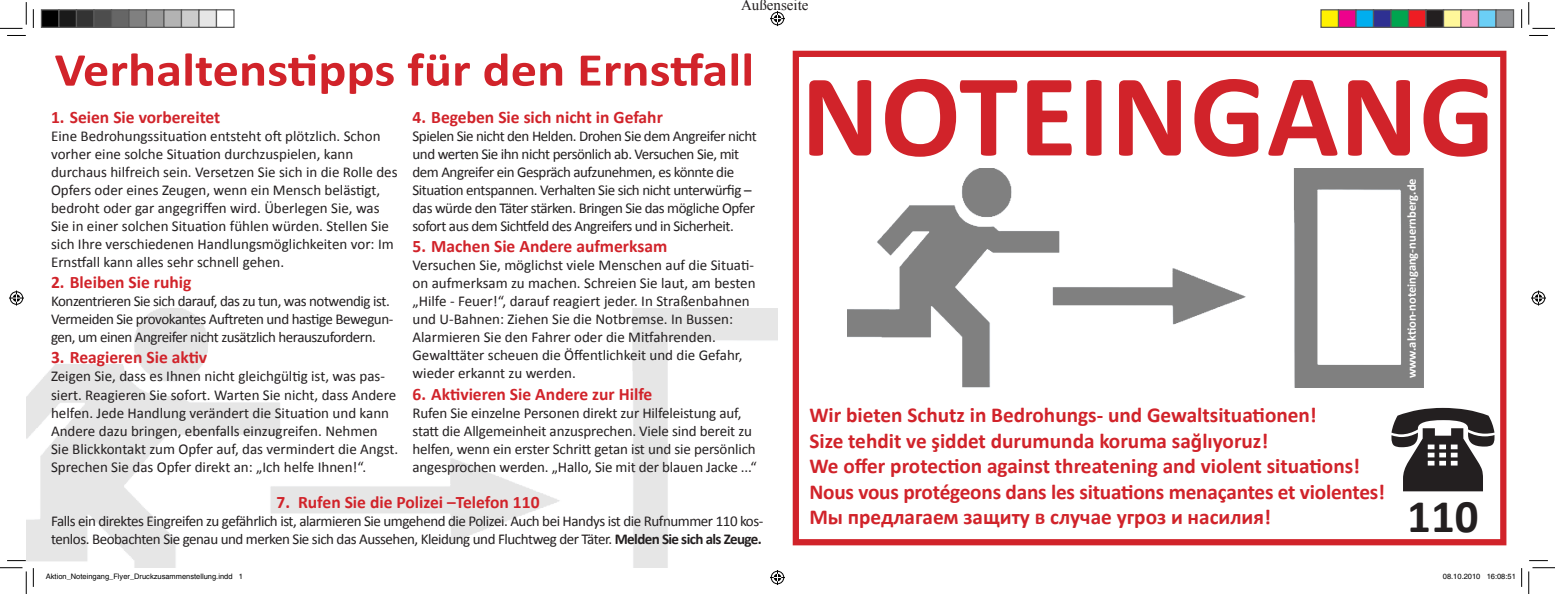
<style>
.page{position:relative;width:1555px;height:594px;background:#fff}
.page>*{position:absolute;margin:0;border:0;box-sizing:border-box;transform-origin:0 0}
.t1{font:700 118.75px "Calibri";letter-spacing:.01em;color:#d1232a}
.t2{font:700 47.25px "Calibri";color:#d1232a;scale:1.11 1}
.t3{font:700 46.88px "Calibri";color:#231f20}
.t4{font:700 21.25px/25.5px "Calibri";color:#d1232a}
.t5{font:700 17.5px "Calibri";color:#d1232a}
.t6{font:15px/18px "Calibri";letter-spacing:-.01em;color:#231f20}
.t7{font:15px/18px "Calibri";letter-spacing:-.03em;color:#231f20}
.t8{font:15px "Times New Roman";color:#231f20}
.t9{font:700 12.5px "Calibri";color:#fff}
.t10{font:7.5px "Helvetica";color:#000}
.s1{font-weight:700}
</style>
<div class="page">
<div style="left:793px;top:51px;width:713px;height:494px;border:6px solid #d1232a"></div>
<img style="left:847px;top:168px;width:577px;height:219px">
<img style="left:26px;top:308px;width:751px;height:259px">
<svg style="left:7px;top:35px;width:19px;height:1px"></svg>
<svg style="left:1529px;top:35px;width:19px;height:1px"></svg>
<svg style="left:7px;top:560px;width:19px;height:1px"></svg>
<svg style="left:1529px;top:560px;width:19px;height:1px"></svg>
<svg style="left:33px;top:9px;width:1px;height:19px"></svg>
<svg style="left:33px;top:568px;width:1px;height:18px"></svg>
<svg style="left:1521px;top:9px;width:1px;height:19px"></svg>
<svg style="left:1521px;top:568px;width:1px;height:18px"></svg>
<svg style="left:0;top:2px;width:27px;height:27px"></svg>
<svg style="left:0;top:567px;width:27px;height:26px"></svg>
<svg style="left:1528px;top:2px;width:27px;height:27px"></svg>
<svg style="left:1528px;top:567px;width:27px;height:26px"></svg>
<svg style="left:770px;top:11px;width:15px;height:15px"></svg>
<svg style="left:770px;top:570px;width:15px;height:14px"></svg>
<svg style="left:9px;top:290px;width:15px;height:15px"></svg>
<svg style="left:1531px;top:290px;width:15px;height:15px"></svg>
<div style="left:41px;top:10px;width:18px;height:17px;background:#000"></div>
<div style="left:41px;top:9px;width:19px;height:19px;border:1px solid #595959"></div>
<div style="left:59px;top:10px;width:17px;height:17px;background:#1a1a1a"></div>
<div style="left:58px;top:9px;width:19px;height:19px;border:1px solid #595959"></div>
<div style="left:76px;top:10px;width:18px;height:17px;background:#333"></div>
<div style="left:76px;top:9px;width:19px;height:19px;border:1px solid #595959"></div>
<div style="left:94px;top:10px;width:17px;height:17px;background:#4d4d4d"></div>
<div style="left:93px;top:9px;width:19px;height:19px;border:1px solid #595959"></div>
<div style="left:111px;top:10px;width:18px;height:17px;background:#666"></div>
<div style="left:111px;top:9px;width:19px;height:19px;border:1px solid #595959"></div>
<div style="left:129px;top:10px;width:17px;height:17px;background:#808080"></div>
<div style="left:128px;top:9px;width:19px;height:19px;border:1px solid #595959"></div>
<div style="left:146px;top:10px;width:18px;height:17px;background:#999"></div>
<div style="left:146px;top:9px;width:19px;height:19px;border:1px solid #595959"></div>
<div style="left:164px;top:10px;width:17px;height:17px;background:#b3b3b3"></div>
<div style="left:163px;top:9px;width:19px;height:19px;border:1px solid #595959"></div>
<div style="left:181px;top:10px;width:18px;height:17px;background:#ccc"></div>
<div style="left:181px;top:9px;width:19px;height:19px;border:1px solid #595959"></div>
<div style="left:199px;top:10px;width:17px;height:17px;background:#e6e6e6"></div>
<div style="left:198px;top:9px;width:19px;height:19px;border:1px solid #595959"></div>
<div style="left:216px;top:9px;width:19px;height:19px;border:1px solid #595959"></div>
<div style="left:1321px;top:10px;width:17px;height:17px;background:#fff101"></div>
<div style="left:1320px;top:9px;width:19px;height:19px;border:1px solid #595959"></div>
<div style="left:1338px;top:10px;width:18px;height:17px;background:#ed028c"></div>
<div style="left:1338px;top:9px;width:19px;height:19px;border:1px solid #595959"></div>
<div style="left:1356px;top:10px;width:17px;height:17px;background:#00aeef"></div>
<div style="left:1355px;top:9px;width:19px;height:19px;border:1px solid #595959"></div>
<div style="left:1373px;top:10px;width:18px;height:17px;background:#2e3092"></div>
<div style="left:1373px;top:9px;width:19px;height:19px;border:1px solid #595959"></div>
<div style="left:1391px;top:10px;width:17px;height:17px;background:#00a54f"></div>
<div style="left:1390px;top:9px;width:19px;height:19px;border:1px solid #595959"></div>
<div style="left:1408px;top:10px;width:18px;height:17px;background:#ee1d23"></div>
<div style="left:1408px;top:9px;width:19px;height:19px;border:1px solid #595959"></div>
<div style="left:1426px;top:10px;width:17px;height:17px;background:#231f20"></div>
<div style="left:1425px;top:9px;width:19px;height:19px;border:1px solid #595959"></div>
<div style="left:1443px;top:10px;width:18px;height:17px;background:#fff79a"></div>
<div style="left:1443px;top:9px;width:19px;height:19px;border:1px solid #595959"></div>
<div style="left:1461px;top:10px;width:17px;height:17px;background:#f499c2"></div>
<div style="left:1460px;top:9px;width:19px;height:19px;border:1px solid #595959"></div>
<div style="left:1478px;top:10px;width:18px;height:17px;background:#6bcff6"></div>
<div style="left:1478px;top:9px;width:19px;height:19px;border:1px solid #595959"></div>
<div style="left:1496px;top:10px;width:17px;height:17px;background:#939598"></div>
<div style="left:1495px;top:9px;width:19px;height:19px;border:1px solid #595959"></div>
<p class="t8" style="left:741px;top:-5px;width:69px">Außenseite</p>
<h2 class="t2" style="left:55px;top:40px;width:632px">Verhaltenstipps für den Ernstfall</h2>
<p class="t5" style="left:51px;top:106px;width:171px">1. Seien Sie vorbereitet</p>
<p class="t6" style="left:51px;top:127px;width:348px">Eine Bedrohungssituation entsteht oft plötzlich. Schon vorher eine solche Situation durchzuspielen, kann durchaus hilfreich sein. Versetzen Sie sich in die Rolle des Opfers oder eines Zeugen, wenn ein Mensch belästigt, bedroht oder gar angegriffen wird. Überlegen Sie, was Sie in einer solchen Situation fühlen würden. Stellen Sie sich Ihre verschiedenen Handlungsmöglichkeiten vor: Im Ernstfall kann alles sehr schnell gehen.</p>
<p class="t5" style="left:51px;top:271px;width:142px">2. Bleiben Sie ruhig</p>
<p class="t7" style="left:51px;top:292px;width:344px">Konzentrieren Sie sich darauf, das zu tun, was notwendig ist.<br>Vermeiden Sie provokantes Auftreten und hastige Bewegun&shy;gen, um einen Angreifer nicht zusätzlich herauszufordern.</p>
<p class="t5" style="left:51px;top:346px;width:158px">3. Reagieren Sie aktiv</p>
<p class="t6" style="left:51px;top:367px;width:349px">Zeigen Sie, dass es Ihnen nicht gleichgültig ist, was pas&shy;siert. Reagieren Sie sofort. Warten Sie nicht, dass Andere helfen. Jede Handlung verändert die Situation und kann Andere dazu bringen, ebenfalls einzugreifen. Nehmen Sie Blickkontakt zum Opfer auf, das vermindert die Angst.<br>Sprechen Sie das Opfer direkt an: „Ich helfe Ihnen!“.</p>
<p class="t5" style="left:412px;top:106px;width:252px">4. Begeben Sie sich nicht in Gefahr</p>
<p class="t7" style="left:412px;top:127px;width:346px">Spielen Sie nicht den Helden. Drohen Sie dem Angreifer nicht und werten Sie ihn nicht persönlich ab. Versuchen Sie, mit dem Angreifer ein Gespräch aufzunehmen, es könnte die Situation entspannen. Verhalten Sie sich nicht unterwürfig – das würde den Täter stärken. Bringen Sie das mögliche Opfer sofort aus dem Sichtfeld des Angreifers und in Sicherheit.</p>
<p class="t5" style="left:412px;top:235px;width:256px">5. Machen Sie Andere aufmerksam</p>
<p class="t6" style="left:412px;top:256px;width:345px">Versuchen Sie, möglichst viele Menschen auf die Situati&shy;on aufmerksam zu machen. Schreien Sie laut, am besten „Hilfe - Feuer!“, darauf reagiert jeder. In Straßenbahnen und U-Bahnen: Ziehen Sie die Notbremse. In Bussen:<br>Alarmieren Sie den Fahrer oder die Mitfahrenden.<br>Gewalttäter scheuen die Öffentlichkeit und die Gefahr, wieder erkannt zu werden.</p>
<p class="t5" style="left:412px;top:382px;width:241px">6. Aktivieren Sie Andere zur Hilfe</p>
<p class="t6" style="left:412px;top:403px;width:346px">Rufen Sie einzelne Personen direkt zur Hilfeleistung auf, statt die Allgemeinheit anzusprechen. Viele sind bereit zu helfen, wenn ein erster Schritt getan ist und sie persönlich angesprochen werden. „Hallo, Sie mit der blauen Jacke ...“</p>
<p class="t5" style="left:277px;top:490px;width:264px">7. Rufen Sie die Polizei –Telefon 110</p>
<p class="t7" style="left:51px;top:511px;width:714px">Falls ein direktes Eingreifen zu gefährlich ist, alarmieren Sie umgehend die Polizei. Auch bei Handys ist die Rufnummer 110 kos&shy;tenlos. Beobachten Sie genau und merken Sie sich das Aussehen, Kleidung und Fluchtweg der Täter. <span class="s1">Melden Sie sich als Zeuge.</span></p>
<h1 class="t1" style="left:801px;top:40px;width:695px">NOTEINGANG</h1>
<p class="t4" style="left:809px;top:402px;width:577px">Wir bieten Schutz in Bedrohungs- und Gewaltsituationen!<br>Size tehdit ve şiddet durumunda koruma sağlıyoruz!<br>We offer protection against threatening and violent situations!<br>Nous vous protégeons dans les situations menaҫantes et violentes!<br>Мы предлагаем защиту в случае угроз и насилия!</p>
<p class="t9" style="left:1404px;top:378px;width:201px;rotate:-90deg">www.aktion-noteingang-nuernberg.de</p>
<h3 class="t3" style="left:1407px;top:485px;width:73px">110</h3>
<p class="t10" style="left:46px;top:572px;width:199px">Aktion_Noteingang_Flyer_Druckzusammenstellung.indd 1</p>
<p class="t10" style="left:1443px;top:572px;width:74px">08.10.2010 16:08:51</p>
</div>
